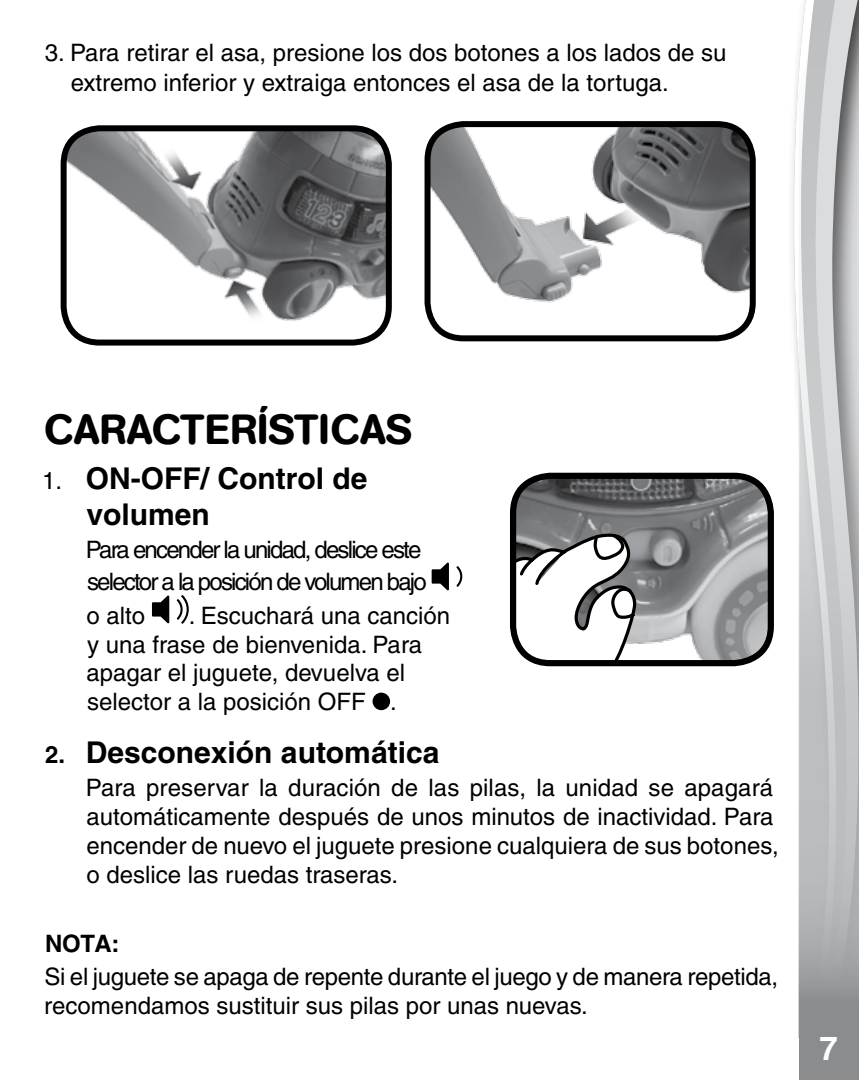
<style>
.page{position:relative;width:859px;height:1080px;background:#fff}
.page>*{position:absolute;margin:0;border:0;box-sizing:border-box;transform-origin:0 0}
.t1{font:500 42px "AG Book Rounded";color:#000}
.t2{font:700 33px "Helvetica";color:#fff}
.t3{font:700 30px/36px "Helvetica";color:#000}
.t4{font:500 24px/28.8px "Helvetica";color:#000}
.t5{font:500 24px/33px "Helvetica";letter-spacing:-.075em;color:#000}
.t6{font:700 24px "Helvetica";color:#000}
.s1{font-weight:500;font-size:24px}
.s2{font-size:24px}
</style>
<div class="page">
<img style="left:431px;top:128px;width:322px;height:210px">
<div style="left:424px;top:121px;width:332px;height:220px;border:6px solid #000;border-radius:36px"></div>
<img style="left:64px;top:132px;width:321px;height:207px">
<div style="left:61px;top:125px;width:331px;height:221px;border:6px solid #000;border-radius:36px"></div>
<svg style="left:432px;top:562px;width:31px;height:29px"></svg>
<svg style="left:152px;top:595px;width:37px;height:29px"></svg>
<div style="left:373px;top:693px;width:17px;height:17px;background:#000;border-radius:50%"></div>
<img style="left:515px;top:478px;width:254px;height:181px">
<svg style="left:515px;top:530px;width:124px;height:131px"></svg>
<div style="left:510px;top:473px;width:264px;height:193px;border:6px solid #000;border-radius:37px"></div>
<svg style="left:793px;top:51px;width:6px;height:987px"></svg>
<svg style="left:799px;top:0;width:60px;height:1080px;background:#bdbec0"></svg>
<p class="t4" style="left:71px;top:37px;width:657px;line-height:30px;text-indent:-26px">3. Para retirar el asa, presione los dos botones a los lados de su extremo inferior y extraiga entonces el asa de la tortuga.</p>
<h1 class="t1" style="left:44px;top:405px;width:369px">CARACTERÍSTICAS</h1>
<p class="t3" style="left:87px;top:460px;width:282px;text-indent:-45px"><span class="s1">1.</span> ON-OFF/ Control de volumen</p>
<p class="t5" style="left:86px;top:533px;width:342px">Para encender la unidad, deslice este selector a la posición de volumen bajo o alto</p>
<p class="t4" style="left:87px;top:601px;width:365px;text-indent:102px">. Escuchará una canción y una frase de bienvenida. Para apagar el juguete, devuelva el selector a la posición OFF .</p>
<p class="t3" style="left:45px;top:734px;width:396px"><span class="s2">2.</span> Desconexión automática</p>
<p class="t4" style="left:86px;top:773px;width:694px">Para preservar la duración de las pilas, la unidad se apagará automáticamente después de unos minutos de inactividad. Para encender de nuevo el juguete presione cualquiera de sus botones, o deslice las ruedas traseras.</p>
<p class="t6" style="left:45px;top:929px;width:76px">NOTA:</p>
<p class="t4" style="left:44px;top:962px;width:735px">Si el juguete se apaga de repente durante el juego y de manera repetida, recomendamos sustituir sus pilas por unas nuevas.</p>
<h2 class="t2" style="left:820px;top:1025px;width:25px">7 <sup>7</sup>7</h2>
</div>
